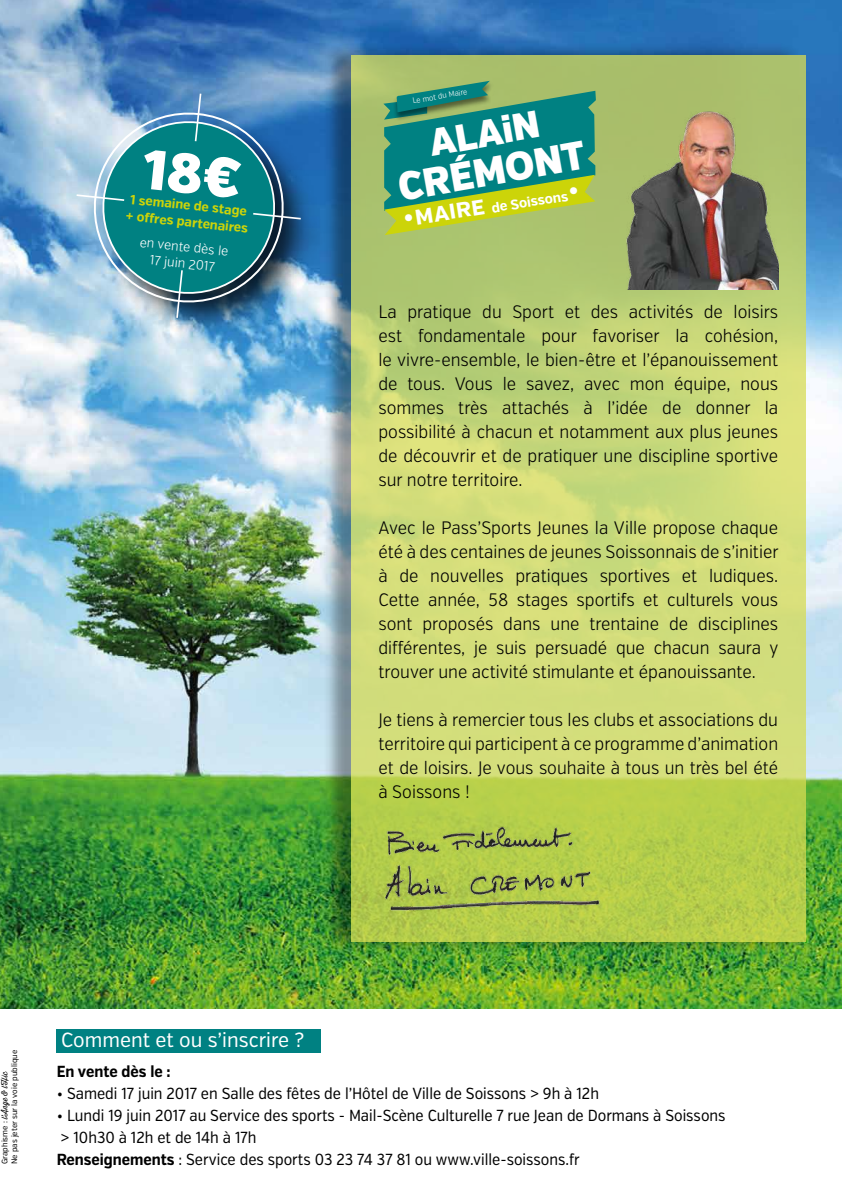
<style>
.page{position:relative;width:842px;height:1191px;background:#fff}
.page>*{position:absolute;margin:0;border:0;box-sizing:border-box;transform-origin:0 0}
.t1{font:900 40px "Verb Cond";color:#fff}
.t2{font:900 38px "Verb Cond";color:#fff}
.t3{font:20.4px "Verb Cond";color:#fff}
.t4{font:300 18px/24px "Verb Cond";color:#000;text-align:justify}
.t5{font:16px/22px "Verb Cond";color:#000;scale:.95 1}
.t6{font:700 16px "Verb Cond";letter-spacing:-.005em;color:#000;scale:.95 1}
.t7{font:700 14px "Verb Cond";color:#fff}
.t8{font:700 13.4px "Verb Cond";color:#ccd409}
.t9{font:300 13.4px/16.6px "Verb Cond";color:#fff;text-align:center}
.t10{font:8px "Verb Cond";color:#000}
.t11{font:8px "Thirsty Rough Lt";color:#000}
.t12{font:300 7.8px "Verb Cond";color:#fff}
.s1{font-weight:300;font-size:29.6px}
.s2{font-size:26px}
.s3{font-family:"Verb Cond"}
.s4{font-weight:300}
.s5{font-weight:700}
</style>
<div class="page">
<img style="left:0;top:0;width:842px;height:1009px">
<div style="left:56px;top:1029px;width:264px;height:23px;background:#008182"></div>
<div style="left:79px;top:96px;width:256px;height:256px;background:#000;opacity:.75"></div>
<div style="left:322px;top:43px;width:479px;height:911px;background:#000;opacity:.5"></div>
<svg style="left:351px;top:55px;width:455px;height:886px;background:#c5d571"></svg>
<svg style="left:383px;top:81px;width:213px;height:154px;background:#4c9d68"></svg>
<img style="left:598px;top:95px;width:180px;height:195px">
<img style="left:370px;top:808px;width:245px;height:115px">
<svg style="left:75px;top:92px;width:228px;height:228px;background:#4491a4"></svg>
<p class="t8" style="left:131px;top:191px;width:118px;rotate:6deg">1 sem aine de stage</p>
<p class="t8" style="left:126px;top:207px;width:125px;rotate:6deg">+ off res partenaires</p>
<p class="t9" style="left:141px;top:234px;width:90px;rotate:6deg">en vente dès le<br>17 juin 2017</p>
<p class="t12" style="left:412px;top:96px;width:57px;rotate:-10deg">Le mot du Maire</p>
<h2 class="t2" style="left:426px;top:120px;width:113px;rotate:-10deg">ALAiN</h2>
<h1 class="t1" style="left:395px;top:163px;width:190px;rotate:-10deg">CRÉMONT</h1>
<p class="t7" style="left:402px;top:213px;width:181px;rotate:-9deg"><span class="s1">•</span><span class="s2">maire</span> de Soissons<span class="s1">•</span></p>
<p class="t4" style="left:378px;top:300px;width:401px">La pratique du Sport et des activités de loisirs est fondamentale pour favoriser la cohésion, le vivre-ensemble, le bien-être et l’épanouissement de tous. Vous le savez, avec mon équipe, nous sommes très attachés à l’idée de donner la possibilité à chacun et notamment aux plus jeunes de découvrir et de pratiquer une discipline sportive sur notre territoire.</p>
<p class="t4" style="left:378px;top:516px;width:402px">Avec le Pass’Sports Jeunes la Ville propose chaque été à des centaines de jeunes Soissonnais de s’initier à de nouvelles pratiques sportives et ludiques.<br>Cette année, 58 stages sportifs et culturels vous sont proposés dans une trentaine de disciplines différentes, je suis persuadé que chacun saura y trouver une activité stimulante et épanouissante.</p>
<p class="t4" style="left:378px;top:708px;width:401px">Je tiens à remercier tous les clubs et associations du territoire qui participent à ce programme d’animation et de loisirs. Je vous souhaite à tous un très bel été à Soissons !</p>
<p class="t10" style="left:10px;top:1164px;width:115px;rotate:-90deg">Ne pas jeter sur la voie publique</p>
<p class="t11" style="left:-1px;top:1164px;width:94px;rotate:-90deg"><span class="s3">Graphisme :</span> l’Ange &amp; l’Hic</p>
<p class="t3" style="left:61px;top:1027px;width:245px">Comment et ou s’inscrire ?</p>
<p class="t6" style="left:57px;top:1061px;width:122px">En vente dès le :</p>
<p class="t5" style="left:57px;top:1082px;width:572px"><span class="s4">•</span> Samedi 17 juin 2017 en Salle des fêtes de l’Hôtel de Ville de Soissons &gt; 9h à 12h</p>
<p class="t5" style="left:57px;top:1104px;width:706px"><span class="s4">•</span> Lundi 19 juin 2017 au Service des sports - Mail-Scène Culturelle 7 rue Jean de Dormans à Soissons &gt; 10h30 à 12h et de 14h à 17h</p>
<p class="t5" style="left:57px;top:1148px;width:552px"><span class="s5">Renseignements</span> : Service des sports 03 23 74 37 81 ou www.ville-soissons.fr</p>
</div>
